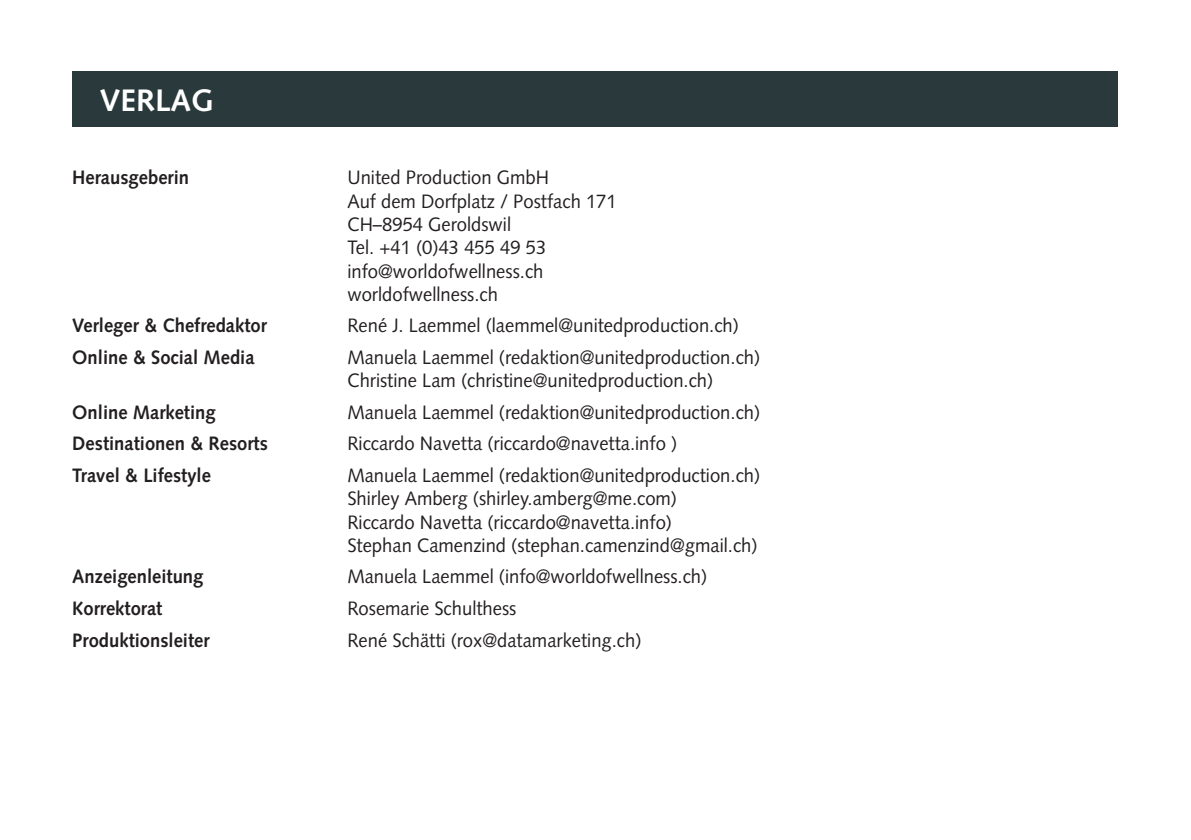
<style>
.page{position:relative;width:1191px;height:840px;background:#fff}
.page>*{position:absolute;margin:0;border:0;box-sizing:border-box;transform-origin:0 0}
.t1{font:700 31px "Syntax";color:#fff}
.t2{font:19.4px/23.2px "Syntax";color:#231f20;scale:.95 1}
.t3{font:700 19.4px "Syntax";color:#231f20;scale:.95 1}
</style>
<div class="page">
<div style="left:72px;top:72px;width:1045px;height:55px;background:#2a3a3c"></div>
<h1 class="t1" style="left:100px;top:83px;width:115px">VERLAG</h1>
<p class="t3" style="left:72px;top:166px;width:124px">Herausgeberin</p>
<p class="t2" style="left:347px;top:166px;width:285px">United Production GmbH<br>Auf dem Dorfplatz / Postfach 171<br>CH–8954 Geroldswil<br>Tel. +41 (0)43 455 49 53 info@worldofwellness.ch worldofwellness.ch</p>
<p class="t3" style="left:72px;top:314px;width:206px">Verleger &amp; Chefredaktor</p>
<p class="t2" style="left:347px;top:314px;width:414px">René J. Laemmel (laemmel@unitedproduction.ch)</p>
<p class="t3" style="left:72px;top:346px;width:193px">Online &amp; Social Media</p>
<p class="t2" style="left:347px;top:345px;width:436px">Manuela Laemmel (redaktion@unitedproduction.ch)<br>Christine Lam (christine@unitedproduction.ch)</p>
<p class="t3" style="left:72px;top:401px;width:152px">Online Marketing</p>
<p class="t2" style="left:347px;top:400px;width:436px">Manuela Laemmel (redaktion@unitedproduction.ch)</p>
<p class="t3" style="left:72px;top:432px;width:207px">Destinationen &amp; Resorts</p>
<p class="t2" style="left:347px;top:432px;width:349px">Riccardo Navetta (riccardo@navetta.info )</p>
<p class="t3" style="left:72px;top:464px;width:147px">Travel &amp; Lifestyle</p>
<p class="t2" style="left:347px;top:463px;width:436px">Manuela Laemmel (redaktion@unitedproduction.ch)<br>Shirley Amberg (shirley.amberg@me.com)<br>Riccardo Navetta (riccardo@navetta.info)<br>Stephan Camenzind (stephan.camenzind@gmail.ch)</p>
<p class="t3" style="left:72px;top:565px;width:140px">Anzeigenleitung</p>
<p class="t2" style="left:347px;top:565px;width:380px">Manuela Laemmel (info@worldofwellness.ch)</p>
<p class="t3" style="left:72px;top:597px;width:96px">Korrektorat</p>
<p class="t2" style="left:347px;top:596px;width:179px">Rosemarie Schulthess</p>
<p class="t3" style="left:72px;top:628px;width:146px">Produktionsleiter</p>
<p class="t2" style="left:347px;top:628px;width:311px">René Schätti (rox@datamarketing.ch)</p>
</div>
